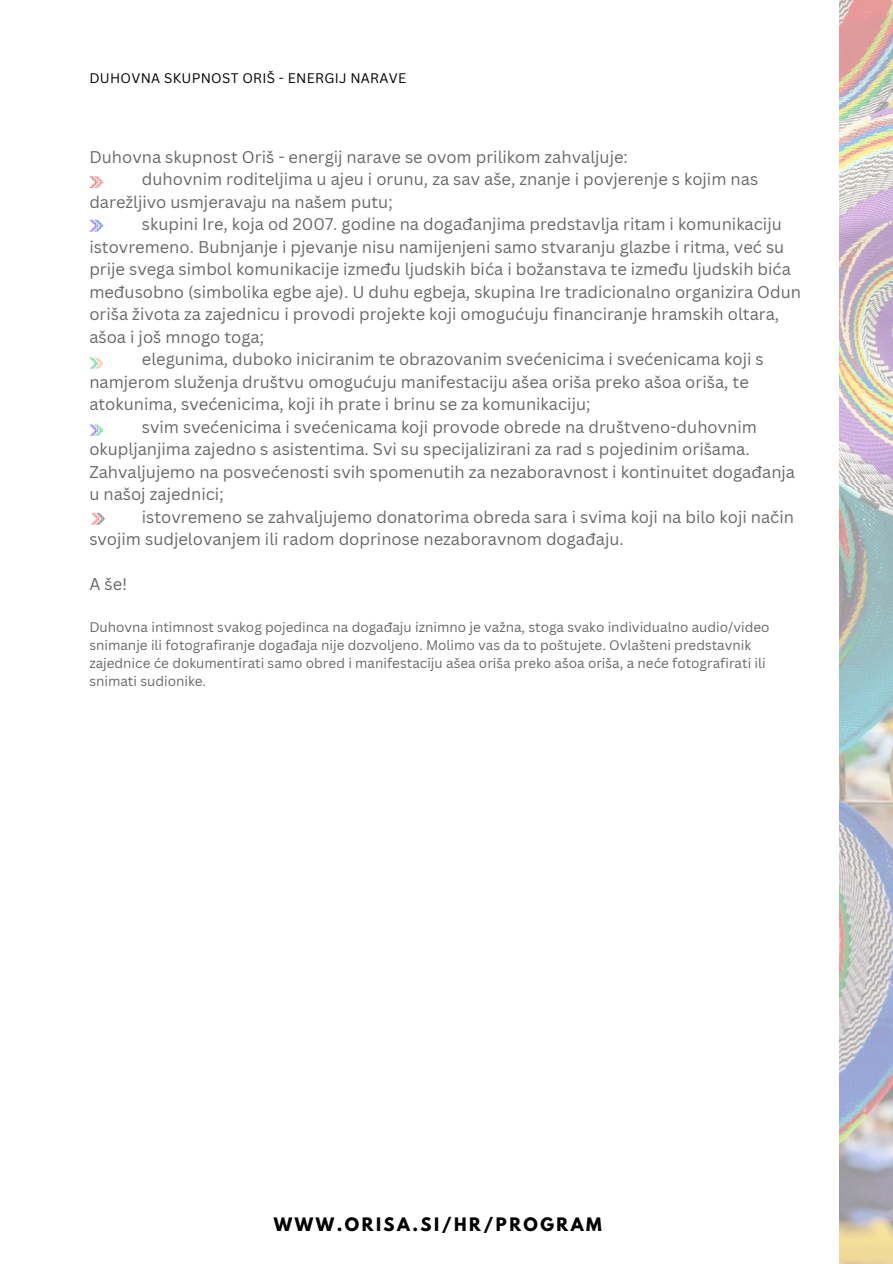
<style>
.page{position:relative;width:893px;height:1264px;background:#fff}
.page>*{position:absolute;margin:0;border:0;box-sizing:border-box;transform-origin:0 0}
.t1{font:16.5px "Canva Sans";color:#6b6767}
.t2{font:700 16.5px "League Spartan";letter-spacing:.15em;color:#000}
.t3{font:13.5px/18px "Canva Sans";color:#6b6767}
.t4{font:13.5px "Canva Sans";letter-spacing:.02em;color:#000}
</style>
<div class="page">
<img style="left:839px;top:0;width:53px;height:1263px">
<svg style="left:89px;top:176px;width:15px;height:11px"></svg>
<svg style="left:89px;top:220px;width:15px;height:11px"></svg>
<svg style="left:89px;top:357px;width:15px;height:12px"></svg>
<svg style="left:89px;top:424px;width:15px;height:12px"></svg>
<svg style="left:91px;top:513px;width:14px;height:11px"></svg>
<p class="t4" style="left:89px;top:68px;width:318px">DUHOVNA SKUPNOST ORIŠ - ENERGIJ NARAVE</p>
<p class="t1" style="left:89px;top:145px;width:540px">Duhovna skupnost Oriš - energij narave se ovom prilikom zahvaljuje:</p>
<p class="t1" style="left:142px;top:167px;width:617px">duhovnim roditeljima u ajeu i orunu, za sav aše, znanje i povjerenje s kojim nas</p>
<p class="t1" style="left:89px;top:190px;width:305px">darežljivo usmjeravaju na našem putu;</p>
<p class="t1" style="left:142px;top:212px;width:641px">skupini Ire, koja od 2007. godine na događanjima predstavlja ritam i komunikaciju</p>
<p class="t1" style="left:89px;top:235px;width:696px">istovremeno. Bubnjanje i pjevanje nisu namijenjeni samo stvaranju glazbe i ritma, već su</p>
<p class="t1" style="left:89px;top:257px;width:703px">prije svega simbol komunikacije između ljudskih bića i božanstava te između ljudskih bića</p>
<p class="t1" style="left:89px;top:280px;width:713px">međusobno (simbolika egbe aje). U duhu egbeja, skupina Ire tradicionalno organizira Odun</p>
<p class="t1" style="left:89px;top:302px;width:691px">oriša života za zajednicu i provodi projekte koji omogućuju financiranje hramskih oltara,</p>
<p class="t1" style="left:89px;top:325px;width:176px">ašoa i još mnogo toga;</p>
<p class="t1" style="left:142px;top:347px;width:623px">elegunima, duboko iniciranim te obrazovanim svećenicima i svećenicama koji s</p>
<p class="t1" style="left:89px;top:370px;width:661px">namjerom služenja društvu omogućuju manifestaciju ašea oriša preko ašoa oriša, te</p>
<p class="t1" style="left:89px;top:392px;width:502px">atokunima, svećenicima, koji ih prate i brinu se za komunikaciju;</p>
<p class="t1" style="left:142px;top:415px;width:616px">svim svećenicima i svećenicama koji provode obrede na društveno-duhovnim</p>
<p class="t1" style="left:89px;top:437px;width:662px">okupljanjima zajedno s asistentima. Svi su specijalizirani za rad s pojedinim orišama.</p>
<p class="t1" style="left:89px;top:460px;width:707px">Zahvaljujemo na posvećenosti svih spomenutih za nezaboravnost i kontinuitet događanja</p>
<p class="t1" style="left:89px;top:482px;width:136px">u našoj zajednici;</p>
<p class="t1" style="left:142px;top:505px;width:653px">istovremeno se zahvaljujemo donatorima obreda sara i svima koji na bilo koji način</p>
<p class="t1" style="left:89px;top:527px;width:536px">svojim sudjelovanjem ili radom doprinose nezaboravnom događaju.</p>
<p class="t1" style="left:89px;top:572px;width:39px">A še!</p>
<p class="t3" style="left:89px;top:617px;width:681px">Duhovna intimnost svakog pojedinca na događaju iznimno je važna, stoga svako individualno audio/video snimanje ili fotografiranje događaja nije dozvoljeno. Molimo vas da to poštujete. Ovlašteni predstavnik zajednice će dokumentirati samo obred i manifestaciju ašea oriša preko ašoa oriša, a neće fotografirati ili snimati sudionike.</p>
<p class="t2" style="left:274px;top:1215px;width:329px">WWW.ORISA.SI/HR/PROGRAM</p>
</div>
